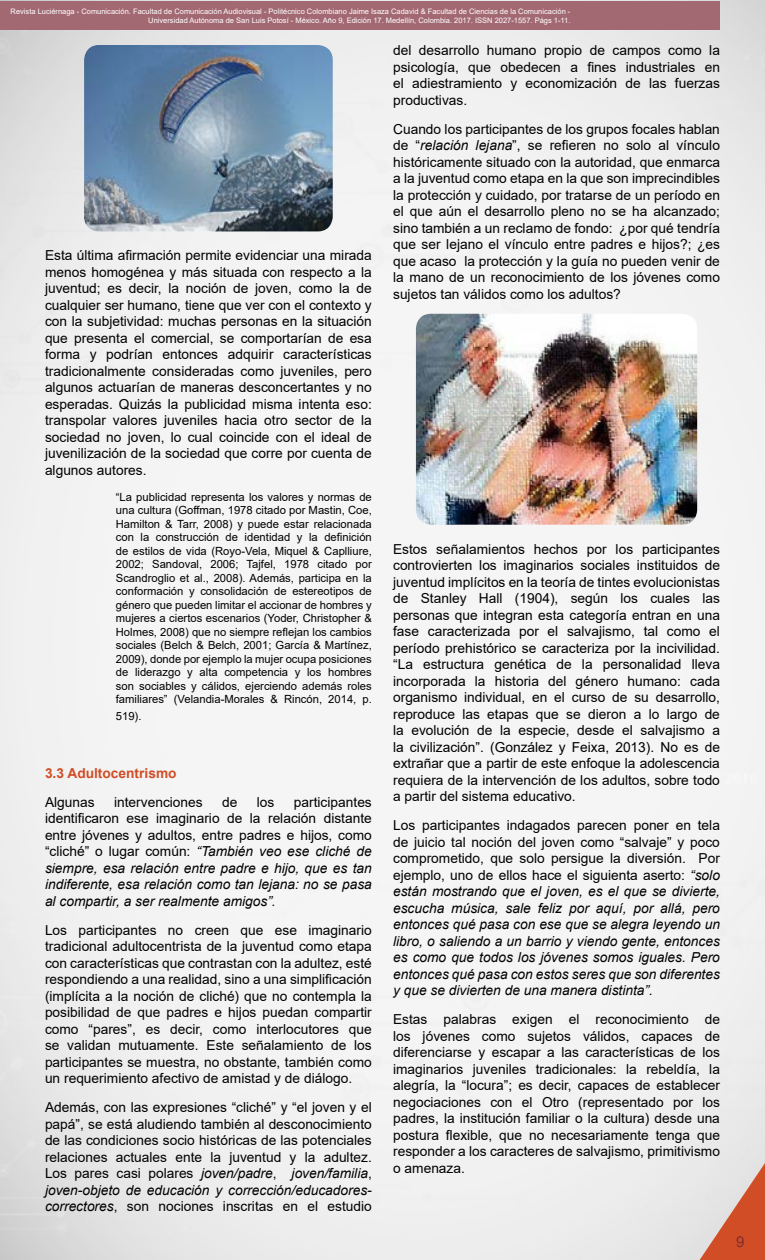
<style>
.page{position:relative;width:765px;height:1260px;background:#fff}
.page>*{position:absolute;margin:0;border:0;box-sizing:border-box;transform-origin:0 0}
.t1{font:15px "Arial";color:#812c2d}
.t2{font:13.75px/16.5px "Arial";color:#000;text-align:justify}
.t3{font:italic 13.75px/16.5px "Arial";color:#000;text-align:justify}
.t4{font:700 13.75px "Arial";color:#d14d26}
.t5{font:11.25px/13.5px "Arial";color:#000;text-align:justify}
.t6{font:7.5px/9px "Arial";color:#fff;text-align:right}
.s1{font-style:normal}
.s2{font-style:italic}
</style>
<div class="page">
<img style="left:0;top:0;width:765px;height:1260px">
<div style="left:1px;top:1px;width:719px;height:28px;background:#a36973"></div>
<svg style="left:683px;top:1132px;width:82px;height:128px;background:#dfb8ac"></svg>
<img style="left:84px;top:45px;width:249px;height:186px">
<img style="left:416px;top:314px;width:281px;height:211px">
<p class="t6" style="left:11px;top:6px;width:561px">Revista Luciérnaga - Comunicación. Facultad de Comunicación Audiovisual - Politécnico Colombiano Jaime Isaza Cadavid &amp; Facultad de Ciencias de la Comunicación -<br>Universidad Autónoma de San Luis Potosí - México. Año 9, Edición 17. Medellín, Colombia. 2017. ISSN 2027-1557. Págs 1-11.</p>
<p class="t2" style="left:45px;top:247px;width:328px">Esta última afirmación permite evidenciar una mirada menos homogénea y más situada con respecto a la juventud; es decir, la noción de joven, como la de cualquier ser humano, tiene que ver con el contexto y con la subjetividad: muchas personas en la situación que presenta el comercial, se comportarían de esa forma y podrían entonces adquirir características tradicionalmente consideradas como juveniles, pero algunos actuarían de maneras desconcertantes y no esperadas. Quizás la publicidad misma intenta eso: transpolar valores juveniles hacia otro sector de la sociedad no joven, lo cual coincide con el ideal de juvenilización de la sociedad que corre por cuenta de algunos autores.</p>
<p class="t5" style="left:116px;top:490px;width:258px">“La publicidad representa los valores y normas de una cultura (Goffman, 1978 citado por Mastin, Coe, Hamilton &amp; Tarr, 2008) y puede estar relacionada con la construcción de identidad y la definición de estilos de vida (Royo-Vela, Miquel &amp; Caplliure, 2002; Sandoval, 2006; Tajfel, 1978 citado por Scandroglio et al., 2008). Además, participa en la conformación y consolidación de estereotipos de género que pueden limitar el accionar de hombres y mujeres a ciertos escenarios (Yoder, Christopher &amp; Holmes, 2008) que no siempre reflejan los cambios sociales (Belch &amp; Belch, 2001; García &amp; Martínez, 2009), donde por ejemplo la mujer ocupa posiciones de liderazgo y alta competencia y los hombres son sociables y cálidos, ejerciendo además roles familiares” (Velandia-Morales &amp; Rincón, 2014, p.</p>
<p class="t5" style="left:116px;top:709px;width:27px">519).</p>
<p class="t4" style="left:45px;top:763px;width:133px">3.3 Adultocentrismo</p>
<p class="t2" style="left:45px;top:794px;width:51px">Algunas</p>
<p class="t2" style="left:114px;top:794px;width:90px">intervenciones</p>
<p class="t2" style="left:222px;top:794px;width:17px">de</p>
<p class="t2" style="left:257px;top:794px;width:19px">los</p>
<p class="t3" style="left:45px;top:794px;width:328px;text-indent:249px"><span class="s1">participantes identificaron ese imaginario de la relación distante entre jóvenes y adultos, entre padres e hijos, como “cliché” o lugar común:</span> “También veo ese cliché de siempre, esa relación entre padre e hijo, que es tan indiferente, esa relación como tan lejana: no se pasa al compartir, a ser realmente amigos”.</p>
<p class="t2" style="left:45px;top:922px;width:328px">Los participantes no creen que ese imaginario tradicional adultocentrista de la juventud como etapa con características que contrastan con la adultez, esté respondiendo a una realidad, sino a una simplificación (implícita a la noción de cliché) que no contempla la posibilidad de que padres e hijos puedan compartir como “pares”, es decir, como interlocutores que se validan mutuamente. Este señalamiento de los participantes se muestra, no obstante, también como un requerimiento afectivo de amistad y de diálogo.</p>
<p class="t2" style="left:45px;top:1099px;width:328px">Además, con las expresiones “cliché” y “el joven y el papá”, se está aludiendo también al desconocimiento de las condiciones socio históricas de las potenciales relaciones actuales ente la juventud y la adultez.<br>Los pares casi polares <span class="s2">joven/padre</span>, <span class="s2">joven/familia</span>, <span class="s2">joven-objeto de educación y corrección/educadores&shy;correctores</span>, son nociones inscritas en el estudio</p>
<p class="t2" style="left:393px;top:42px;width:328px">del desarrollo humano propio de campos como la psicología, que obedecen a fines industriales en el adiestramiento y economización de las fuerzas productivas.</p>
<p class="t2" style="left:393px;top:120px;width:328px">Cuando los participantes de los grupos focales hablan de “<span class="s2">relación lejana</span>”, se refieren no solo al vínculo históricamente situado con la autoridad, que enmarca a la juventud como etapa en la que son imprecindibles la protección y cuidado, por tratarse de un período en el que aún el desarrollo pleno no se ha alcanzado; sino también a un reclamo de fondo: ¿por qué tendría que ser lejano el vínculo entre padres e hijos?; ¿es que acaso la protección y la guía no pueden venir de la mano de un reconocimiento de los jóvenes como sujetos tan válidos como los adultos?</p>
<p class="t2" style="left:393px;top:541px;width:328px">Estos señalamientos hechos por los participantes controvierten los imaginarios sociales instituidos de juventud implícitos en la teoría de tintes evolucionistas de Stanley Hall (1904), según los cuales las personas que integran esta categoría entran en una fase caracterizada por el salvajismo, tal como el período prehistórico se caracteriza por la incivilidad. “La estructura genética de la personalidad lleva incorporada la historia del género humano: cada organismo individual, en el curso de su desarrollo, reproduce las etapas que se dieron a lo largo de la evolución de la especie, desde el salvajismo a la civilización”. (González y Feixa, 2013). No es de extrañar que a partir de este enfoque la adolescencia requiera de la intervención de los adultos, sobre todo a partir del sistema educativo.</p>
<p class="t3" style="left:393px;top:817px;width:328px"><span class="s1">Los participantes indagados parecen poner en tela de juicio tal noción del joven como “salvaje” y poco comprometido, que solo persigue la diversión. Por ejemplo, uno de ellos hace el siguienta aserto:</span> “solo están mostrando que el joven, es el que se divierte, escucha música, sale feliz por aquí, por allá, pero entonces qué pasa con ese que se alegra leyendo un libro, o saliendo a un barrio y viendo gente, entonces es como que todos los jóvenes somos iguales. Pero entonces qué pasa con estos seres que son diferentes y que se divierten de una manera distinta”.</p>
<p class="t2" style="left:393px;top:1011px;width:328px">Estas palabras exigen el reconocimiento de los jóvenes como sujetos válidos, capaces de diferenciarse y escapar a las características de los imaginarios juveniles tradicionales: la rebeldía, la alegría, la “locura”; es decir, capaces de establecer negociaciones con el Otro (representado por los padres, la institución familiar o la cultura) desde una postura flexible, que no necesariamente tenga que responder a los caracteres de salvajismo, primitivismo o amenaza.</p>
<p class="t1" style="left:736px;top:1231px;width:10px">9</p>
</div>
